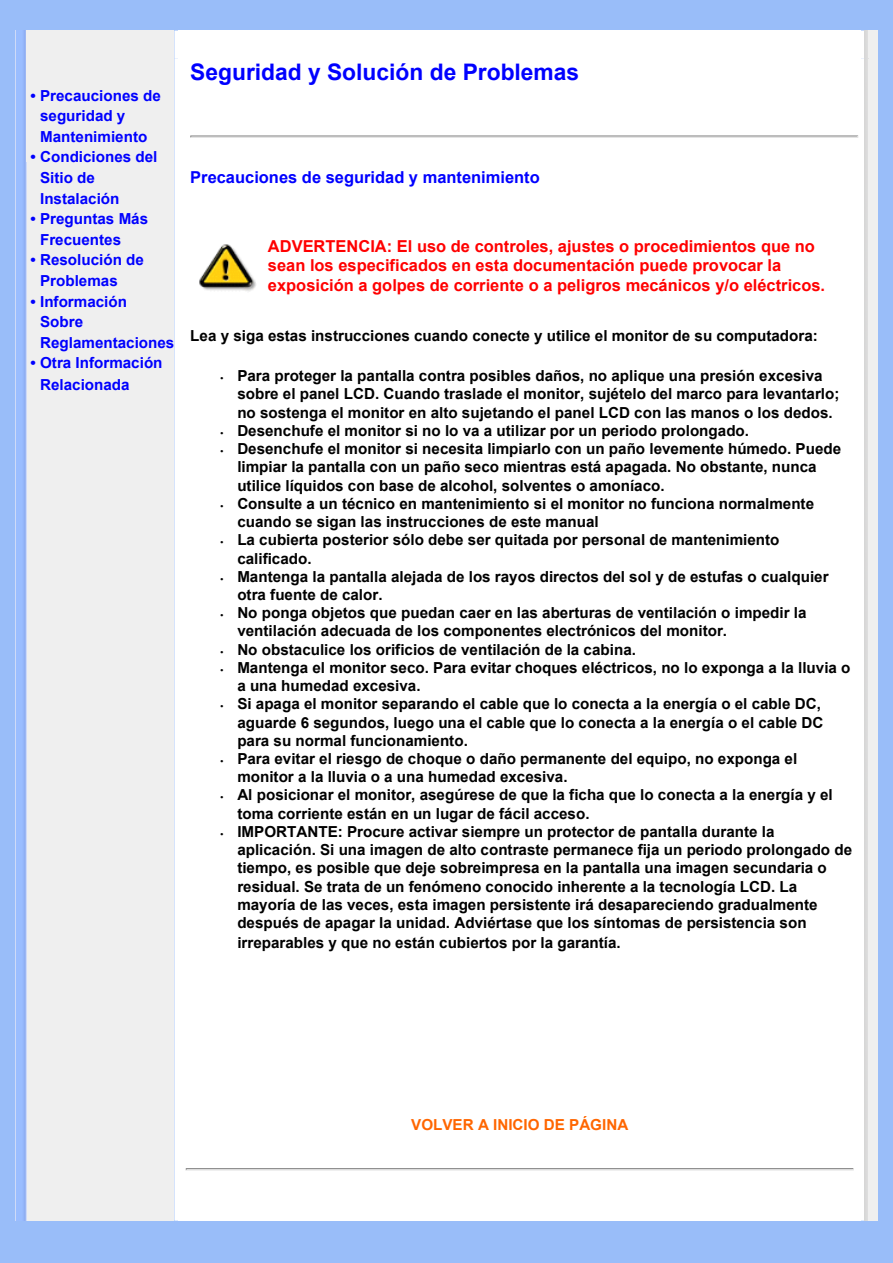
<style>
.page{position:relative;width:893px;height:1263px;background:#fff}
.page>*{position:absolute;margin:0;border:0;box-sizing:border-box;transform-origin:0 0}
.t1{font:700 22.8px "Arial";color:#00f}
.t2{font:700 16.5px/19.8px "Arial";color:#f00}
.t3{font:700 16.5px "Arial";color:#00f}
.t4{font:700 15.15px/18.3px "Arial";color:#000}
.t5{font:700 15.15px/20.5px "Arial";color:#00f}
.t6{font:700 15.15px "Arial";color:#f60}
.s1{font-size:8.25px}
</style>
<div class="page">
<div style="left:0;top:0;width:892px;height:1263px;background:#99bdf9"></div>
<svg style="left:24px;top:31px;width:1px;height:131px"></svg>
<div style="left:26px;top:31px;width:148px;height:28px;background:#efefef"></div>
<svg style="left:174px;top:31px;width:4px;height:28px"></svg>
<div style="left:178px;top:31px;width:682px;height:28px;background:#fff"></div>
<hr style="left:860px;top:31px;width:4px;height:28px;background:#fff">
<hr style="left:864px;top:31px;width:4px;height:28px;background:#d9d9d9">
<div style="left:868px;top:31px;width:5px;height:28px;background:#efefef"></div>
<hr style="left:873px;top:31px;width:4px;height:28px;background:#efefef">
<div style="left:26px;top:59px;width:148px;height:1162px;background:#efefef"></div>
<svg style="left:174px;top:59px;width:4px;height:1162px;background:#f4f7fe"></svg>
<div style="left:178px;top:59px;width:682px;height:1162px;background:#fff"></div>
<hr style="left:860px;top:59px;width:4px;height:1162px;background:#fff">
<hr style="left:864px;top:59px;width:4px;height:1162px;background:#d9d9d9">
<div style="left:868px;top:59px;width:5px;height:1162px;background:#efefef"></div>
<hr style="left:873px;top:59px;width:4px;height:1162px;background:#efefef">
<div style="left:16px;top:162px;width:10px;height:1059px;background:#9abdff"></div>
<svg style="left:190px;top:135px;width:668px;height:3px;background:#c9c9c9"></svg>
<img style="left:199px;top:244px;width:57px;height:48px">
<svg style="left:186px;top:1168px;width:667px;height:2px"></svg>
<p class="t5" style="left:40px;top:86px;width:122px;text-indent:-10px">• Precauciones de seguridad y<br>Mantenimiento</p>
<p class="t5" style="left:40px;top:147px;width:119px;text-indent:-10px">• Condiciones del<br>Sitio de<br>Instalación</p>
<p class="t5" style="left:40px;top:209px;width:110px;text-indent:-10px">• Preguntas Más<br>Frecuentes</p>
<p class="t5" style="left:40px;top:250px;width:105px;text-indent:-10px">• Resolución de<br>Problemas</p>
<p class="t5" style="left:40px;top:291px;width:136px;text-indent:-10px">• Información<br>Sobre<br>Reglamentaciones</p>
<p class="t5" style="left:40px;top:352px;width:124px;line-height:22px;text-indent:-10px">• Otra Información<br>Relacionada</p>
<h1 class="t1" style="left:190px;top:57px;width:390px">Seguridad y Solución de Problemas</h1>
<p class="t3" style="left:190px;top:166px;width:351px">Precauciones de seguridad y mantenimiento</p>
<p class="t2" style="left:268px;top:237px;width:558px">ADVERTENCIA: El uso de controles, ajustes o procedimientos que no sean los especificados en esta documentación puede provocar la exposición a golpes de corriente o a peligros mecánicos y/o eléctricos.</p>
<p class="t4" style="left:190px;top:327px;width:629px">Lea y siga estas instrucciones cuando conecte y utilice el monitor de su computadora:</p>
<p class="t4" style="left:237px;top:367px;width:603px;text-indent:-17px"><span class="s1">•</span> Para proteger la pantalla contra posibles daños, no aplique una presión excesiva sobre el panel LCD. Cuando traslade el monitor, sujételo del marco para levantarlo; no sostenga el monitor en alto sujetando el panel LCD con las manos o los dedos.</p>
<p class="t4" style="left:220px;top:422px;width:530px"><span class="s1">•</span> Desenchufe el monitor si no lo va a utilizar por un periodo prolongado.</p>
<p class="t4" style="left:237px;top:440px;width:605px;text-indent:-17px"><span class="s1">•</span> Desenchufe el monitor si necesita limpiarlo con un paño levemente húmedo. Puede limpiar la pantalla con un paño seco mientras está apagada. No obstante, nunca utilice líquidos con base de alcohol, solventes o amoníaco.</p>
<p class="t4" style="left:237px;top:495px;width:578px;text-indent:-17px"><span class="s1">•</span> Consulte a un técnico en mantenimiento si el monitor no funciona normalmente cuando se sigan las instrucciones de este manual</p>
<p class="t4" style="left:237px;top:531px;width:543px;text-indent:-17px"><span class="s1">•</span> La cubierta posterior sólo debe ser quitada por personal de mantenimiento calificado.</p>
<p class="t4" style="left:237px;top:568px;width:592px;text-indent:-17px"><span class="s1">•</span> Mantenga la pantalla alejada de los rayos directos del sol y de estufas o cualquier otra fuente de calor.</p>
<p class="t4" style="left:237px;top:604px;width:570px;text-indent:-17px"><span class="s1">•</span> No ponga objetos que puedan caer en las aberturas de ventilación o impedir la ventilación adecuada de los componentes electrónicos del monitor.</p>
<p class="t4" style="left:220px;top:641px;width:417px"><span class="s1">•</span> No obstaculice los orificios de ventilación de la cabina.</p>
<p class="t4" style="left:237px;top:659px;width:614px;text-indent:-17px"><span class="s1">•</span> Mantenga el monitor seco. Para evitar choques eléctricos, no lo exponga a la lluvia o a una humedad excesiva.</p>
<p class="t4" style="left:237px;top:695px;width:587px;text-indent:-17px"><span class="s1">•</span> Si apaga el monitor separando el cable que lo conecta a la energía o el cable DC, aguarde 6 segundos, luego una el cable que lo conecta a la energía o el cable DC para su normal funcionamiento.</p>
<p class="t4" style="left:237px;top:750px;width:561px;text-indent:-17px"><span class="s1">•</span> Para evitar el riesgo de choque o daño permanente del equipo, no exponga el monitor a la lluvia o a una humedad excesiva.</p>
<p class="t4" style="left:237px;top:787px;width:597px;text-indent:-17px"><span class="s1">•</span> Al posicionar el monitor, asegúrese de que la ficha que lo conecta a la energía y el toma corriente están en un lugar de fácil acceso.</p>
<p class="t4" style="left:237px;top:823px;width:616px;text-indent:-17px"><span class="s1">•</span> IMPORTANTE: Procure activar siempre un protector de pantalla durante la aplicación. Si una imagen de alto contraste permanece fija un periodo prolongado de tiempo, es posible que deje sobreimpresa en la pantalla una imagen secundaria o residual. Se trata de un fenómeno conocido inherente a la tecnología LCD. La mayoría de las veces, esta imagen persistente irá desapareciendo gradualmente después de apagar la unidad. Adviértase que los síntomas de persistencia son</p>
<p class="t4" style="left:237px;top:934px;width:385px">irreparables y que no están cubiertos por la garantía.</p>
<p class="t6" style="left:411px;top:1114px;width:218px">VOLVER A INICIO DE PÁGINA</p>
</div>
